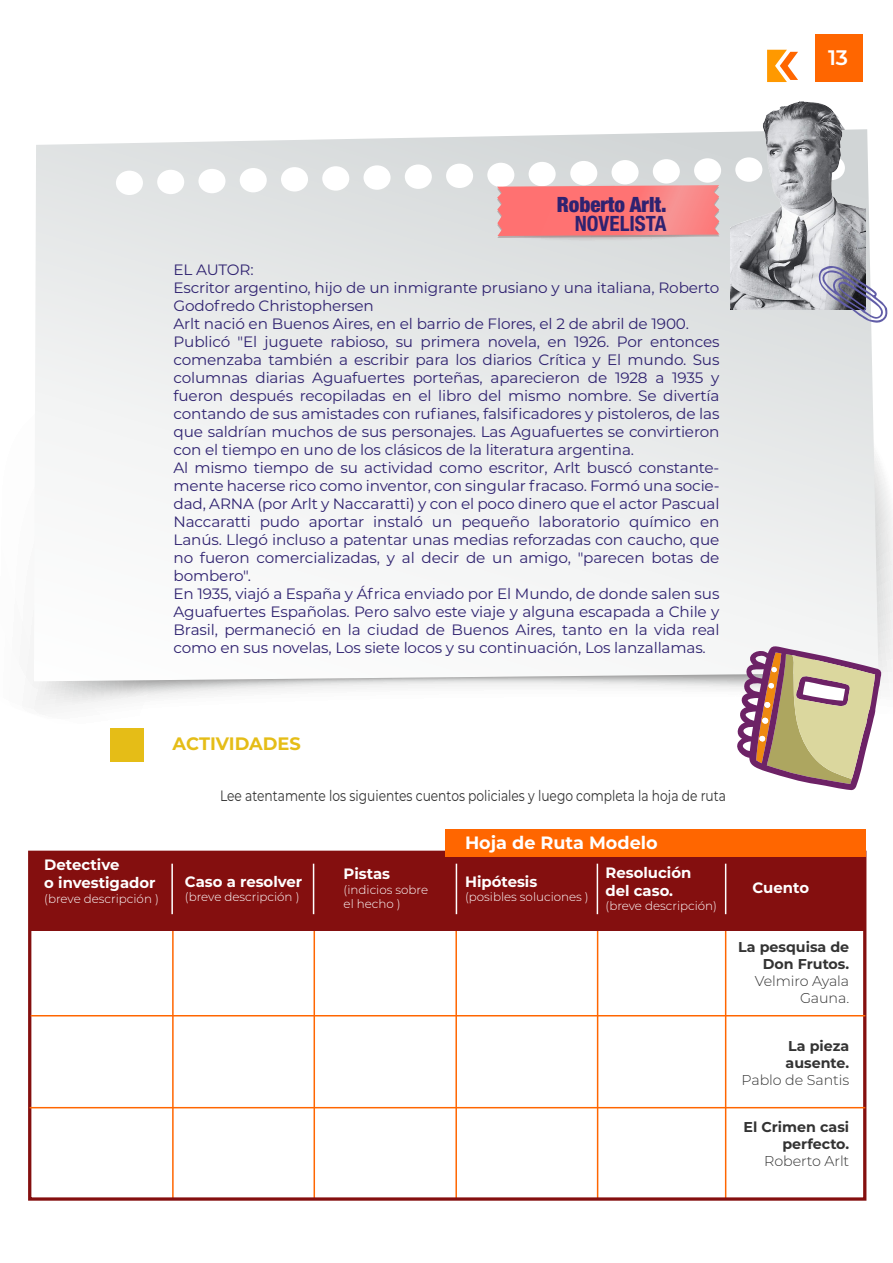
<style>
.page{position:relative;width:893px;height:1263px;background:#fff}
.page>*{position:absolute;margin:0;border:0;box-sizing:border-box;transform-origin:0 0}
.t1{font:900 condensed 21.15px "Helvetica Neue LT Pro";color:#2f2270}
.t2{font:700 condensed 21.15px "Helvetica Neue LT Pro";color:#2f2270}
.t3{font:600 21px "Montserrat";color:#fff}
.t4{font:700 18px "Montserrat";color:#e5bd17}
.t5{font:700 17.85px "Montserrat";color:#fff}
.t6{font:15px/18px "Montserrat";letter-spacing:-.01em;color:#2f2270}
.t7{font:700 15px/18px "Montserrat";color:#fff}
.t8{font:15px "Montserrat";color:#333;scale:.82 1}
.t9{font:700 14.25px/17.1px "Montserrat";color:#333;text-align:right}
.t10{font:300 14.25px/17.1px "Montserrat";letter-spacing:-.005em;color:#333;text-align:right}
.t11{font:300 12px/14.4px "Montserrat";color:#fff}
</style>
<div class="page">
<div style="left:172px;top:851px;width:143px;height:349px;border:2px solid #f60"></div>
<div style="left:455px;top:851px;width:143px;height:349px;border:2px solid #f60"></div>
<svg style="left:32px;top:461px;width:861px;height:269px"></svg>
<svg style="left:34px;top:129px;width:844px;height:552px"></svg>
<div style="left:31px;top:852px;width:834px;height:78px;background:#840f0f"></div>
<svg style="left:730px;top:643px;width:152px;height:147px"></svg>
<svg style="left:497px;top:184px;width:222px;height:57px;background:#f58686"></svg>
<div style="left:28px;top:851px;width:838px;height:350px;border:3px solid #840f0f"></div>
<hr style="left:171px;top:864px;width:2px;height:50px;background:#fff">
<hr style="left:313px;top:864px;width:1px;height:50px;background:#fff">
<hr style="left:456px;top:864px;width:1px;height:50px;background:#fff">
<hr style="left:597px;top:864px;width:1px;height:50px;background:#fff">
<hr style="left:725px;top:864px;width:1px;height:50px;background:#fff">
<div style="left:445px;top:829px;width:420px;height:27px;background:#f60"></div>
<img style="left:731px;top:101px;width:134px;height:208px">
<svg style="left:818px;top:266px;width:69px;height:57px"></svg>
<hr style="left:30px;top:1107px;width:835px;height:1px;background:#f60">
<hr style="left:31px;top:1015px;width:834px;height:1px;background:#f60">
<div style="left:111px;top:728px;width:33px;height:34px;background:#e5bd17"></div>
<div style="left:815px;top:35px;width:48px;height:47px;background:#f60"></div>
<svg style="left:767px;top:50px;width:31px;height:32px"></svg>
<h2 class="t3" style="left:828px;top:42px;width:22px">13</h2>
<h1 class="t1" style="left:557px;top:191px;width:111px">Roberto Arlt.</h1>
<h1 class="t2" style="left:575px;top:211px;width:93px">NOVELISTA</h1>
<p class="t6" style="left:173px;top:261px;width:548px">EL AUTOR:<br>Escritor argentino, hijo de un inmigrante prusiano y una italiana, Roberto Godofredo Christophersen<br>Arlt nació en Buenos Aires, en el barrio de Flores, el 2 de abril de 1900.<br>Publicó "El juguete rabioso, su primera novela, en 1926. Por entonces comenzaba también a escribir para los diarios Crítica y El mundo. Sus columnas diarias Aguafuertes porteñas, aparecieron de 1928 a 1935 y fueron después recopiladas en el libro del mismo nombre. Se divertía contando de sus amistades con rufianes, falsificadores y pistoleros, de las que saldrían muchos de sus personajes. Las Aguafuertes se convirtieron con el tiempo en uno de los clásicos de la literatura argentina.<br>Al mismo tiempo de su actividad como escritor, Arlt buscó constante&shy;mente hacerse rico como inventor, con singular fracaso. Formó una socie&shy;dad, ARNA (por Arlt y Naccaratti) y con el poco dinero que el actor Pascual Naccaratti pudo aportar instaló un pequeño laboratorio químico en Lanús. Llegó incluso a patentar unas medias reforzadas con caucho, que no fueron comercializadas, y al decir de un amigo, "parecen botas de bombero".<br>En 1935, viajó a España y África enviado por El Mundo, de donde salen sus Aguafuertes Españolas. Pero salvo este viaje y alguna escapada a Chile y Brasil, permaneció en la ciudad de Buenos Aires, tanto en la vida real como en sus novelas, Los siete locos y su continuación, Los lanzallamas.</p>
<p class="t4" style="left:173px;top:731px;width:130px">ACTIVIDADES</p>
<p class="t7" style="left:44px;top:855px;width:113px">Detective<br>o investigador</p>
<p class="t11" style="left:44px;top:891px;width:116px">(breve descripción )</p>
<p class="t8" style="left:220px;top:785px;width:618px">Lee atentamente los siguientes cuentos policiales y luego completa la hoja de ruta</p>
<p class="t7" style="left:185px;top:871px;width:119px">Caso a resolver</p>
<p class="t11" style="left:185px;top:889px;width:116px">(breve descripción )</p>
<p class="t7" style="left:344px;top:864px;width:48px">Pistas</p>
<p class="t11" style="left:344px;top:882px;width:86px">(indicios sobre el hecho )</p>
<p class="t5" style="left:465px;top:830px;width:194px">Hoja de Ruta Modelo</p>
<p class="t7" style="left:465px;top:871px;width:74px">Hipótesis</p>
<p class="t11" style="left:465px;top:889px;width:125px">(posibles soluciones )</p>
<p class="t7" style="left:606px;top:862px;width:87px">Resolución del caso.</p>
<p class="t11" style="left:606px;top:898px;width:113px">(breve descripción)</p>
<p class="t7" style="left:753px;top:878px;width:58px">Cuento</p>
<p class="t9" style="left:738px;top:937px;width:113px">La pesquisa de<br>Don Frutos.</p>
<p class="t10" style="left:755px;top:972px;width:96px">Velmiro Ayala<br>Gauna.</p>
<p class="t9" style="left:786px;top:1037px;width:65px;text-align:left">La pieza ausente.</p>
<p class="t10" style="left:742px;top:1071px;width:109px">Pablo de Santis</p>
<p class="t9" style="left:744px;top:1118px;width:107px">El Crimen casi perfecto.</p>
<p class="t10" style="left:764px;top:1152px;width:86px">Roberto Arlt</p>
</div>
